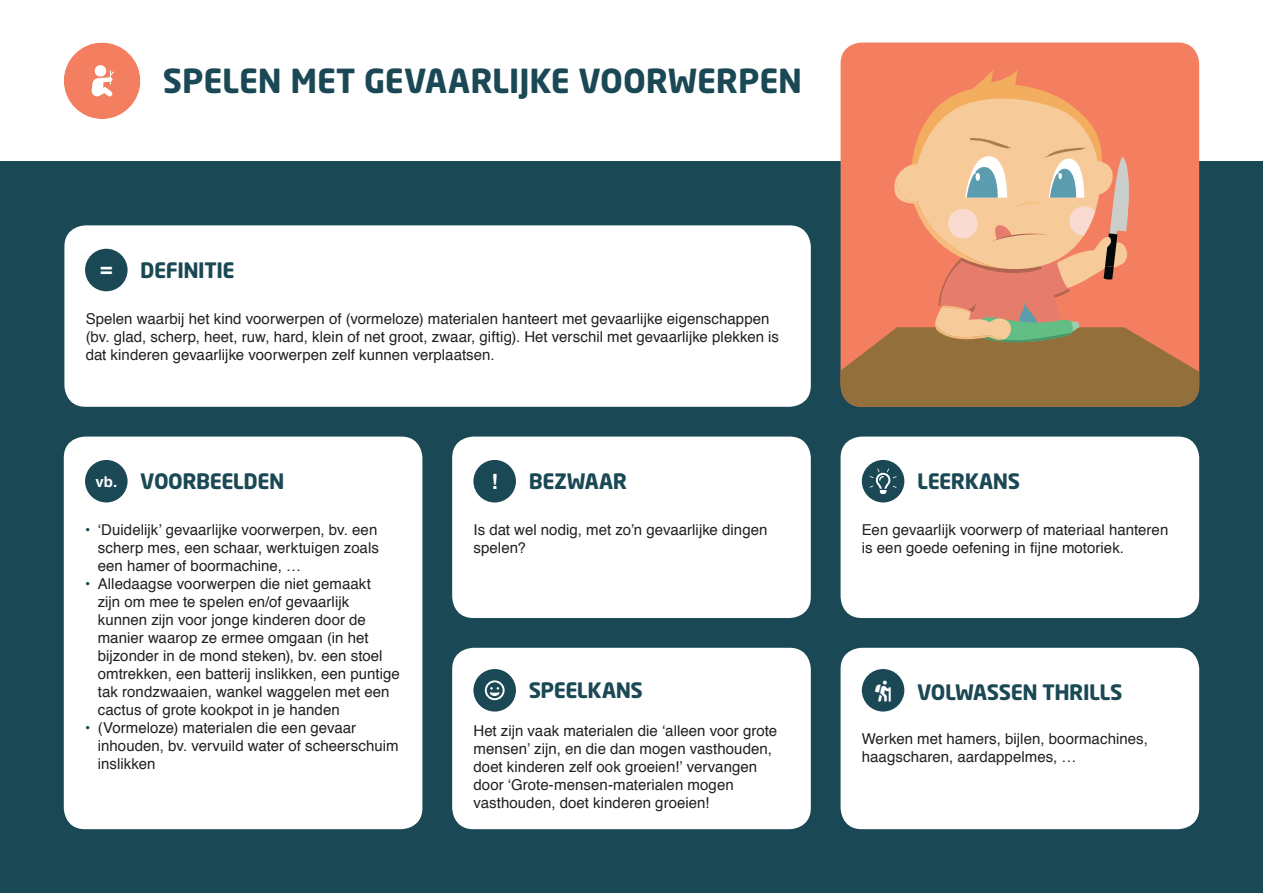
<style>
.page{position:relative;width:1263px;height:893px;background:#fff}
.page>*{position:absolute;margin:0;border:0;box-sizing:border-box;transform-origin:0 0}
.t1{font:700 32.85px "Neo Sans Pro";letter-spacing:-.005em;color:#1a4854}
.t2{font:700 21px "Neo Sans Pro";letter-spacing:-.02em;color:#1a4854}
.t3{font:700 21px "Helvetica";color:#fff}
.t4{font:15px/18px "Helvetica";letter-spacing:.005em;color:#231f20}
.s1{font-family:"Helvetica";font-size:15px;color:#fff}
.s2{font-weight:700;color:#1a4854}
.s3{color:#fff}
</style>
<div class="page">
<div style="left:0;top:162px;width:1263px;height:731px;background:#1a4854"></div>
<div style="left:452px;top:437px;width:359px;height:181px;background:#fff;border-radius:21px"></div>
<div style="left:473px;top:460px;width:43px;height:42px;background:#1a4854;border-radius:50%"></div>
<div style="left:840px;top:437px;width:359px;height:181px;background:#fff;border-radius:21px"></div>
<div style="left:64px;top:225px;width:747px;height:182px;background:#fff;border-radius:21px"></div>
<div style="left:85px;top:249px;width:43px;height:42px;background:#1a4854;border-radius:50%"></div>
<div style="left:64px;top:437px;width:358px;height:392px;background:#fff;border-radius:21px"></div>
<div style="left:85px;top:460px;width:43px;height:42px;background:#1a4854;border-radius:50%"></div>
<div style="left:452px;top:648px;width:359px;height:181px;background:#fff;border-radius:21px"></div>
<div style="left:840px;top:648px;width:359px;height:181px;background:#fff;border-radius:21px"></div>
<div style="left:862px;top:669px;width:42px;height:42px;background:#1a4854;border-radius:50%"></div>
<div style="left:862px;top:460px;width:42px;height:42px;background:#1a4854;border-radius:50%"></div>
<svg style="left:869px;top:468px;width:28px;height:26px"></svg>
<div style="left:473px;top:669px;width:43px;height:42px;background:#1a4854;border-radius:50%"></div>
<svg style="left:485px;top:680px;width:20px;height:20px"></svg>
<div style="left:840px;top:43px;width:359px;height:27px;background:#f47f60"></div>
<div style="left:840px;top:375px;width:359px;height:32px;background:#936f3b"></div>
<svg style="left:840px;top:70px;width:359px;height:305px;background:#e3936e"></svg>
<svg style="left:64px;top:43px;width:76px;height:76px"></svg>
<h1 class="t1" style="left:163px;top:60px;width:641px">SPELEN MET GEVAARLIJKE VOORWERPEN</h1>
<h2 class="t3" style="left:100px;top:252px;width:14px">=</h2>
<h2 class="t2" style="left:140px;top:257px;width:96px">DEFINITIE</h2>
<p class="t4" style="left:86px;top:310px;width:695px">Spelen waarbij het kind voorwerpen of (vormeloze) materialen hanteert met gevaarlijke eigenschappen (bv. glad, scherp, heet, ruw, hard, klein of net groot, zwaar, giftig). Het verschil met gevaarlijke plekken is dat kinderen gevaarlijke voorwerpen zelf kunnen verplaatsen.</p>
<h2 class="t2" style="left:95px;top:468px;width:190px"><span class="s1">vb.</span> VOORBEELDEN</h2>
<p class="t4" style="left:98px;top:521px;width:283px;text-align:justify;text-indent:-13px"><span class="s2">•</span> ‘Duidelijk’ gevaarlijke voorwerpen, bv. een scherp mes, een schaar, werktuigen zoals een hamer of boormachine, …</p>
<p class="t4" style="left:98px;top:575px;width:304px;text-indent:-13px"><span class="s2">•</span> Alledaagse voorwerpen die niet gemaakt<br>zijn om mee te spelen en/of gevaarlijk kunnen zijn voor jonge kinderen door de manier waarop ze ermee omgaan (in het bijzonder in de mond steken), bv. een stoel omtrekken, een batterij inslikken, een puntige tak rondzwaaien, wankel waggelen met een cactus of grote kookpot in je handen</p>
<p class="t4" style="left:98px;top:719px;width:302px;text-indent:-13px"><span class="s2">•</span> (Vormeloze) materialen die een gevaar inhouden, bv. vervuild water of scheerschuim inslikken</p>
<h2 class="t3" style="left:491px;top:465px;width:8px">!</h2>
<h2 class="t2" style="left:529px;top:468px;width:100px">BEZWAAR</h2>
<h2 class="t2" style="left:917px;top:468px;width:105px">LEERKANS</h2>
<p class="t4" style="left:473px;top:521px;width:296px">Is dat wel nodig, met zo’n gevaarlijke dingen spelen?</p>
<p class="t4" style="left:862px;top:521px;width:308px">Een gevaarlijk voorwerp of materiaal hanteren is een goede oefening in fijne motoriek.</p>
<h2 class="t2" style="left:529px;top:677px;width:116px">SPEELKANS</h2>
<h2 class="t2" style="left:875px;top:679px;width:249px"><span class="s3">★■</span> VOLWASSEN THRILLS</h2>
<p class="t4" style="left:862px;top:730px;width:288px">Werken met hamers, bijlen, boormachines, haagscharen, aardappelmes, …</p>
<p class="t4" style="left:473px;top:722px;width:305px">Het zijn vaak materialen die ‘alleen voor grote mensen’ zijn, en die dan mogen vasthouden, doet kinderen zelf ook groeien!’ vervangen door ‘Grote-mensen-materialen mogen vasthouden, doet kinderen groeien!</p>
</div>
